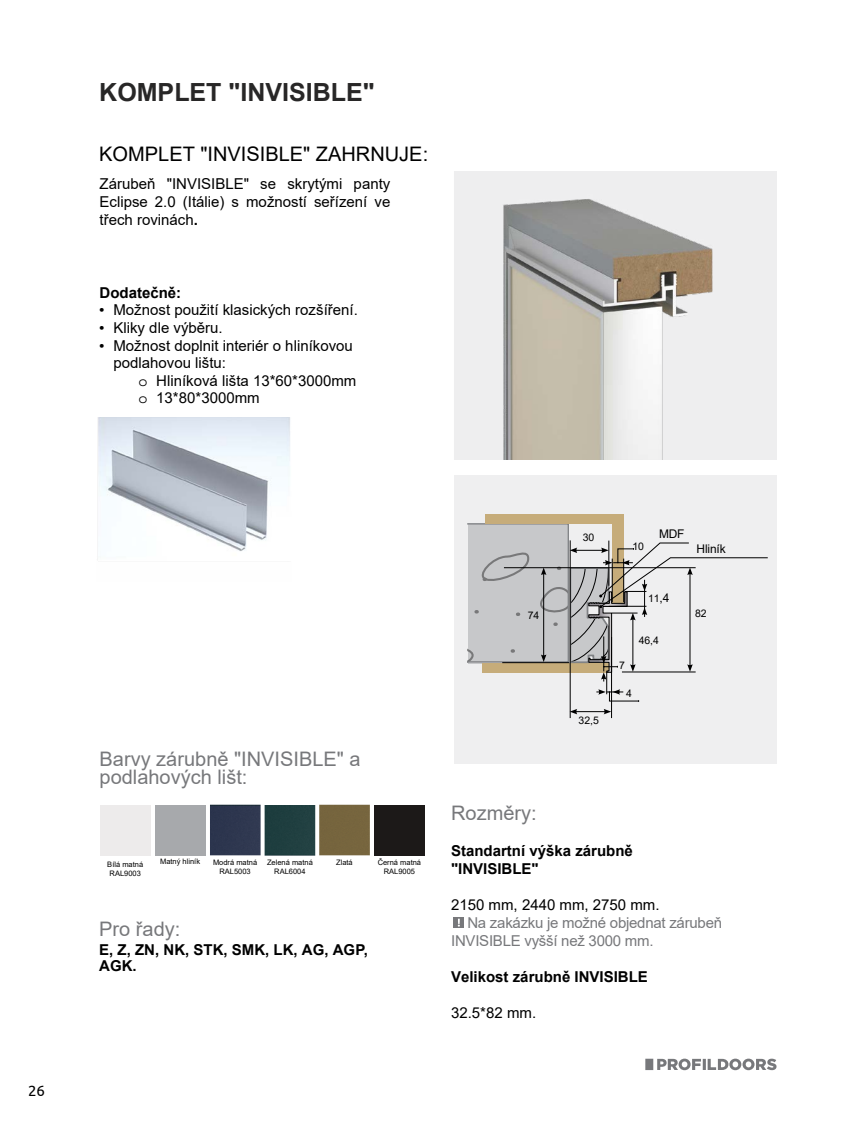
<style>
.page{position:relative;width:851px;height:1134px;background:#fff}
.page>*{position:absolute;margin:0;border:0;box-sizing:border-box;transform-origin:0 0}
.t1{font:700 25px "Arial";color:#282727}
.t2{font:20px/18.8px "Arial";color:#77787b}
.t3{font:20px "Arial";color:#000}
.t4{font:15px/18px "Arial";color:#000}
.t5{font:700 15px/18px "Arial";color:#000}
.t6{font:15px/18px "Arial";letter-spacing:-.015em;color:#77787b}
.t7{font:15px "Ubuntu";color:#000}
.t8{font:12px "Arial";letter-spacing:-.01em;color:#000}
.t9{font:10.5px "Arial";letter-spacing:-.01em;color:#000}
.t10{font:7.5px/9px "Arial";color:#000;text-align:center}
.s1{font-weight:700}
.s2{font-family:"Ubuntu"}
.s3{font-family:"Courier Std"}
.s4{font-size:12px}
.s5{font-style:inherit}
</style>
<div class="page">
<svg style="left:645px;top:1059px;width:131px;height:11px"></svg>
<div style="left:453px;top:917px;width:11px;height:11px;background:#77787b"></div>
<svg style="left:457px;top:919px;width:3px;height:8px"></svg>
<img style="left:454px;top:171px;width:322px;height:288px">
<div style="left:453px;top:476px;width:323px;height:288px;background:#efeff0"></div>
<div style="left:468px;top:525px;width:99px;height:138px;background:#c7c8ca"></div>
<div style="left:467px;top:523px;width:102px;height:139px;border:1px solid #808285"></div>
<div style="left:612px;top:514px;width:11px;height:88px;background:#c6ac7a"></div>
<div style="left:481px;top:663px;width:127px;height:9px;background:#c6ac7a"></div>
<div style="left:485px;top:514px;width:138px;height:9px;background:#c6ac7a"></div>
<hr style="left:570px;top:540px;width:1px;height:178px;background:#000">
<hr style="left:611px;top:637px;width:1px;height:81px;background:#000">
<hr style="left:608px;top:541px;width:1px;height:45px;background:#000">
<hr style="left:575px;top:711px;width:30px;height:1px;background:#000">
<svg style="left:569px;top:709px;width:8px;height:5px"></svg>
<svg style="left:603px;top:709px;width:8px;height:5px"></svg>
<hr style="left:502px;top:662px;width:67px;height:1px;background:#000">
<hr style="left:504px;top:567px;width:191px;height:1px;background:#000">
<hr style="left:543px;top:573px;width:1px;height:83px;background:#000">
<svg style="left:541px;top:567px;width:5px;height:8px"></svg>
<svg style="left:541px;top:654px;width:5px;height:8px"></svg>
<svg style="left:568px;top:542px;width:200px;height:160px"></svg>
<img style="left:97px;top:418px;width:193px;height:142px">
<div style="left:210px;top:805px;width:50px;height:50px;background:#2e364f"></div>
<div style="left:264px;top:805px;width:51px;height:51px;background:#1f3f40"></div>
<div style="left:319px;top:805px;width:51px;height:50px;background:#76653e"></div>
<div style="left:100px;top:805px;width:51px;height:50px;background:#edebeb"></div>
<div style="left:374px;top:805px;width:51px;height:50px;background:#1c1918"></div>
<div style="left:155px;top:805px;width:51px;height:50px;background:#a7a9ac"></div>
<p class="t7" style="left:28px;top:1081px;width:18px">26</p>
<h1 class="t1" style="left:99px;top:74px;width:277px">KOMPLET "INVISIBLE"</h1>
<h2 class="t3" style="left:99px;top:140px;width:330px">KOMPLET "INVISIBLE" ZAHRNUJE:</h2>
<p class="t4" style="left:99px;top:174px;width:292px;text-align:justify">Zárubeň "INVISIBLE" se skrytými panty Eclipse 2.0 (Itálie) s možností seřízení ve třech rovinách<span class="s1">.</span></p>
<p class="t5" style="left:99px;top:284px;width:83px">Dodatečně:</p>
<p class="t4" style="left:99px;top:300px;width:260px"><span class="s2">•</span> Možnost použití klasických rozšíření.</p>
<p class="t4" style="left:99px;top:318px;width:125px"><span class="s2">•</span> Kliky dle výběru.</p>
<p class="t4" style="left:113px;top:337px;width:241px;line-height:17.5px;text-indent:-14px"><span class="s2">•</span> Možnost doplnit interiér o hliníkovou podlahovou lištu:</p>
<p class="t4" style="left:138px;top:372px;width:219px;line-height:17.5px"><span class="s3">o</span> Hliníková lišta 13*60*3000mm <span class="s3">o</span> 13*80*3000mm</p>
<h2 class="t2" style="left:99px;top:749px;width:262px">Barvy zárubně "INVISIBLE" a podlahových lišt:</h2>
<p class="t10" style="left:107px;top:859px;width:37px">Bílá matná<br>RAL9003</p>
<p class="t10" style="left:160px;top:857px;width:42px">Matný hliník</p>
<p class="t10" style="left:213px;top:857px;width:46px">Modrá matná<br>RAL5003</p>
<p class="t10" style="left:267px;top:857px;width:47px">Zelená matná<br>RAL6004</p>
<p class="t10" style="left:336px;top:857px;width:18px">Zlatá</p>
<p class="t10" style="left:377px;top:857px;width:45px">Černá matná<br>RAL9005</p>
<h2 class="t2" style="left:99px;top:920px;width:83px">Pro řady:</h2>
<p class="t5" style="left:99px;top:941px;width:270px;line-height:16.1px">E, Z, ZN, NK, STK, SMK, LK, AG, AGP,<br>AGK.</p>
<p class="t9" style="left:582px;top:530px;width:13px">30</p>
<p class="t9" style="left:632px;top:539px;width:13px">10</p>
<p class="t8" style="left:659px;top:525px;width:27px">MDF</p>
<p class="t8" style="left:696px;top:541px;width:31px">Hliník</p>
<p class="t9" style="left:648px;top:591px;width:23px">11<span class="s4">,4</span></p>
<p class="t9" style="left:527px;top:608px;width:13px">74</p>
<p class="t9" style="left:695px;top:606px;width:13px">82</p>
<p class="t9" style="left:619px;top:658px;width:7px">7</p>
<p class="t9" style="left:638px;top:633px;width:22px">46,4</p>
<p class="t9" style="left:578px;top:713px;width:22px">32,5</p>
<p class="t9" style="left:626px;top:686px;width:7px">4</p>
<h2 class="t2" style="left:451px;top:804px;width:87px">Rozměry:</h2>
<p class="t5" style="left:451px;top:841px;width:183px">Standartní výška zárubně <span class="s5">"</span>INVISIBLE<span class="s5">"</span></p>
<p class="t4" style="left:451px;top:895px;width:210px">2150 mm, 2440 mm, 2750 mm.</p>
<p class="t6" style="left:451px;top:913px;width:272px;text-indent:16px">Na zakázku je možné objednat zárubeň<br>INVISIBLE vyšší než 3000 mm.</p>
<p class="t5" style="left:451px;top:967px;width:198px">Velikost zárubně INVISIBLE</p>
<p class="t4" style="left:451px;top:1003px;width:87px">32.5*82 mm.</p>
</div>
